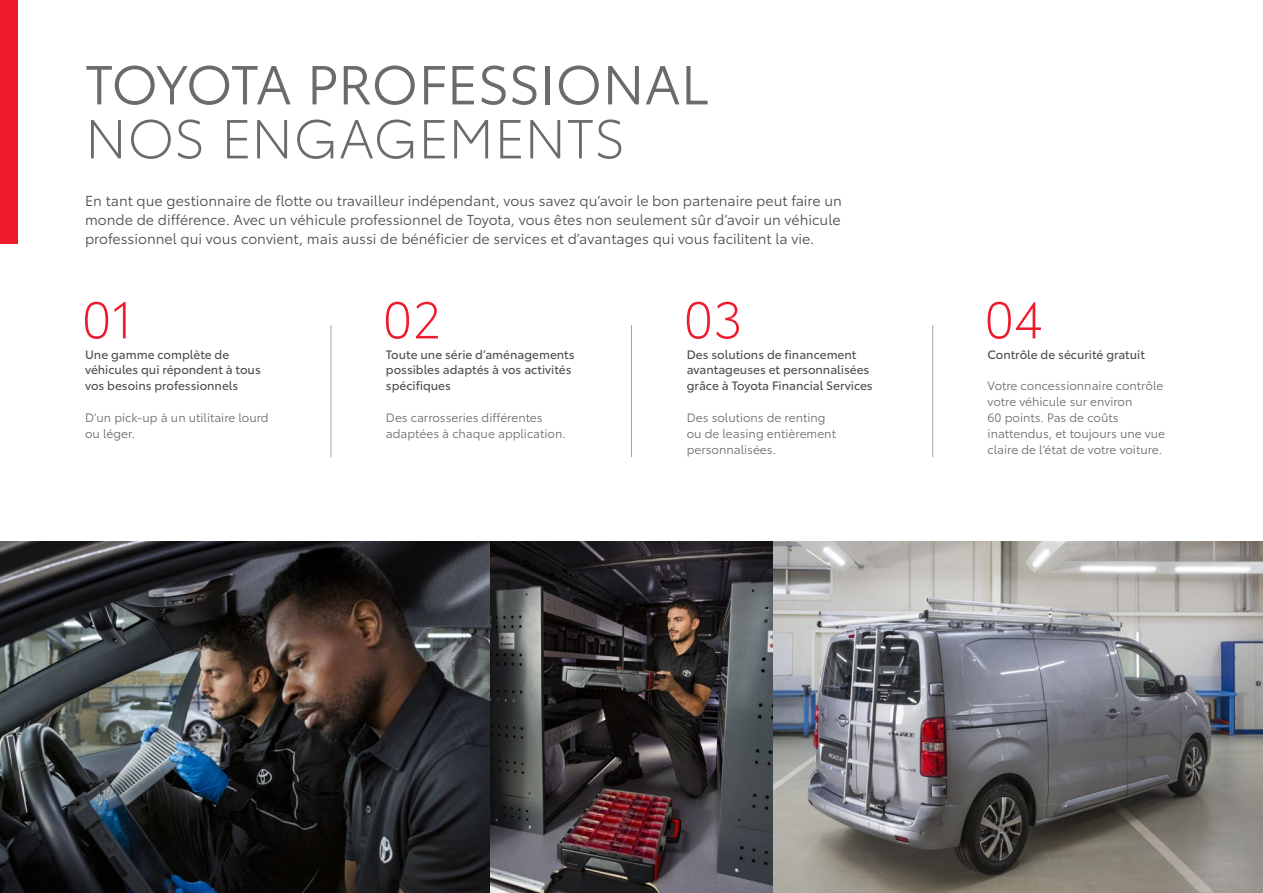
<style>
.page{position:relative;width:1263px;height:893px;background:#fff}
.page>*{position:absolute;margin:0;border:0;box-sizing:border-box;transform-origin:0 0}
.t1{font:54px "Toyota Type";letter-spacing:-.005em;color:#6b6b6e}
.t2{font:300 54px "Toyota Type";color:#6b6b6e}
.t3{font:300 51px "Toyota Type";color:#ee1b2d}
.t4{font:14.25px/18.8px "Toyota Type";color:#4b4c4d;text-align:justify}
.t5{font:12px/15.9px "Toyota Type";color:#6b6b6e}
.t6{font:12px/15.9px "Toyota Type";color:#4b4c4d}
</style>
<div class="page">
<div style="left:0;top:0;width:17px;height:244px;background:#ee1b2d"></div>
<img style="left:0;top:542px;width:1263px;height:351px">
<hr style="left:331px;top:325px;width:1px;height:132px;background:#a2a6aa">
<hr style="left:631px;top:325px;width:1px;height:132px;background:#a2a6aa">
<hr style="left:932px;top:325px;width:1px;height:132px;background:#a2a6aa">
<h1 class="t1" style="left:85px;top:45px;width:625px">TOYOTA PROFESSIONAL</h1>
<h1 class="t2" style="left:85px;top:100px;width:542px">NOS ENGAGEMENTS</h1>
<p class="t4" style="left:85px;top:191px;width:758px">En tant que gestionnaire de flotte ou travailleur indépendant, vous savez qu’avoir le bon partenaire peut faire un monde de différence. Avec un véhicule professionnel de Toyota, vous êtes non seulement sûr d’avoir un véhicule professionnel qui vous convient, mais aussi de bénéficier de services et d’avantages qui vous facilitent la vie.</p>
<h2 class="t3" style="left:82px;top:283px;width:54px">01</h2>
<h2 class="t3" style="left:383px;top:283px;width:60px">02</h2>
<h2 class="t3" style="left:684px;top:283px;width:60px">03</h2>
<h2 class="t3" style="left:984px;top:283px;width:60px">04</h2>
<p class="t6" style="left:85px;top:345px;width:177px">Une gamme complète de véhicules qui répondent à tous vos besoins professionnels</p>
<p class="t5" style="left:85px;top:409px;width:185px">D’un pick-up à un utilitaire lourd ou léger.</p>
<p class="t6" style="left:386px;top:345px;width:190px">Toute une série d’aménagements possibles adaptés à vos activités spécifiques</p>
<p class="t5" style="left:386px;top:409px;width:181px">Des carrosseries différentes adaptées à chaque application.</p>
<p class="t6" style="left:687px;top:345px;width:187px">Des solutions de financement avantageuses et personnalisées grâce à Toyota Financial Services</p>
<p class="t5" style="left:687px;top:409px;width:151px">Des solutions de renting ou de leasing entièrement personnalisées.</p>
<p class="t6" style="left:988px;top:345px;width:159px">Contrôle de sécurité gratuit</p>
<p class="t5" style="left:988px;top:377px;width:179px">Votre concessionnaire contrôle votre véhicule sur environ<br>60 points. Pas de coûts inattendus, et toujours une vue claire de l’état de votre voiture.</p>
</div>
